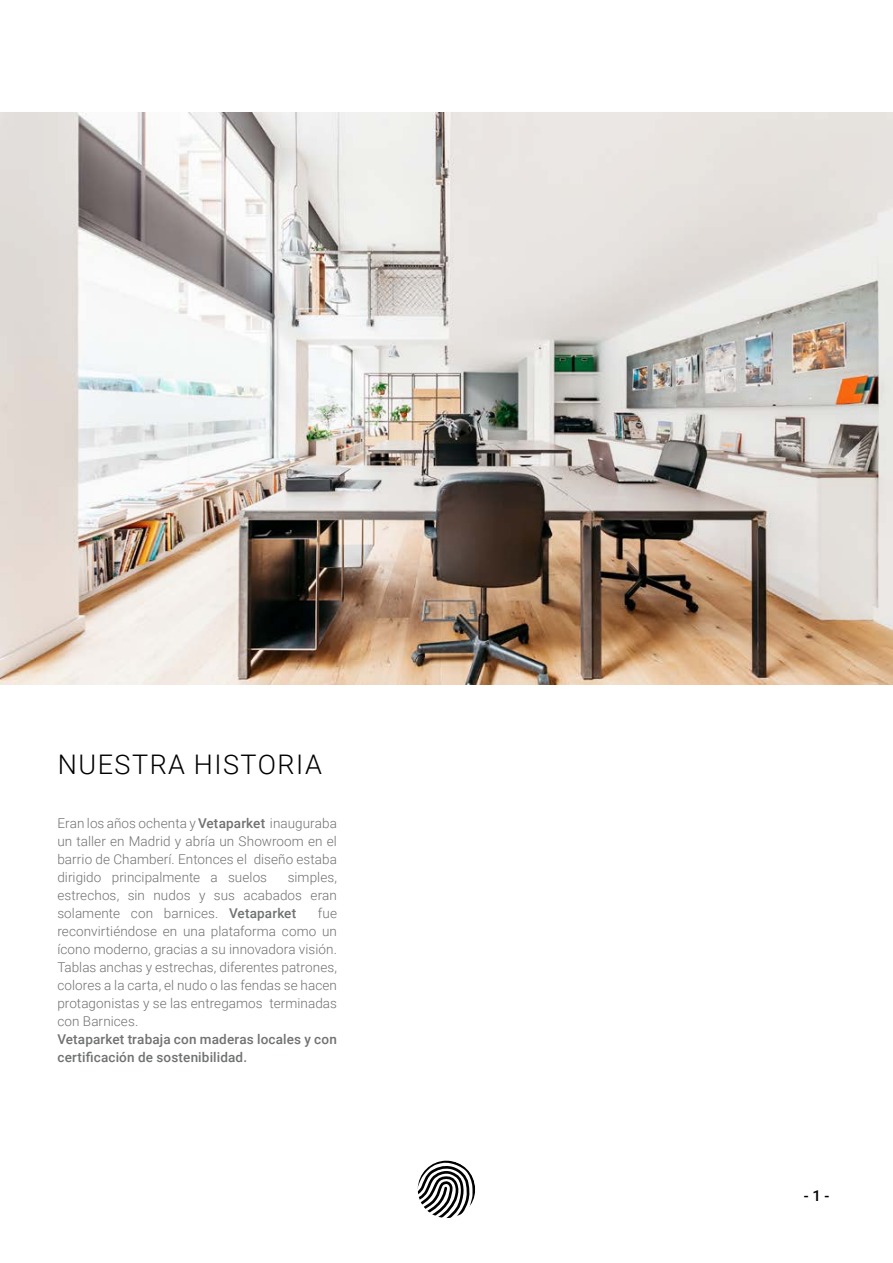
<style>
.page{position:relative;width:893px;height:1263px;background:#fff}
.page>*{position:absolute;margin:0;border:0;box-sizing:border-box;transform-origin:0 0}
.t1{font:300 27px "Roboto";letter-spacing:.055em;color:#000}
.t2{font:500 15px "Roboto";color:#000}
.t3{font:300 13.5px/18px "Roboto";letter-spacing:.005em;color:#707172;text-align:justify}
.t4{font:500 13.5px/18px "Roboto";letter-spacing:.01em;color:#707172}
.s1{font-weight:500}
</style>
<div class="page">
<img style="left:0;top:112px;width:893px;height:573px">
<svg style="left:419px;top:1162px;width:55px;height:55px"></svg>
<div style="left:411px;top:1154px;width:71px;height:71px;border:7px solid #fff;border-radius:50%"></div>
<h1 class="t1" style="left:58px;top:745px;width:266px">NUESTRA HISTORIA</h1>
<p class="t3" style="left:57px;top:814px;width:281px">Eran los años ochenta y <span class="s1">Vetaparket</span> inauguraba un taller en Madrid y abría un Showroom en el barrio de Chamberí. Entonces el diseño estaba dirigido principalmente a suelos</p>
<p class="t3" style="left:57px;top:868px;width:281px;text-indent:230px">simples, estrechos, sin nudos y sus acabados eran solamente con barnices. <span class="s1">Vetaparket</span></p>
<p class="t3" style="left:57px;top:904px;width:281px;text-indent:260px">fue reconvirtiéndose en una plataforma como un ícono moderno, gracias a su innovadora visión.<br>Tablas anchas y estrechas, diferentes patrones, colores a la carta, el nudo o las fendas se hacen protagonistas y se las entregamos terminadas con Barnices.</p>
<p class="t4" style="left:57px;top:1030px;width:281px">Vetaparket trabaja con maderas locales y con certificación de sostenibilidad.</p>
<p class="t2" style="left:804px;top:1185px;width:27px">- 1 -</p>
</div>
